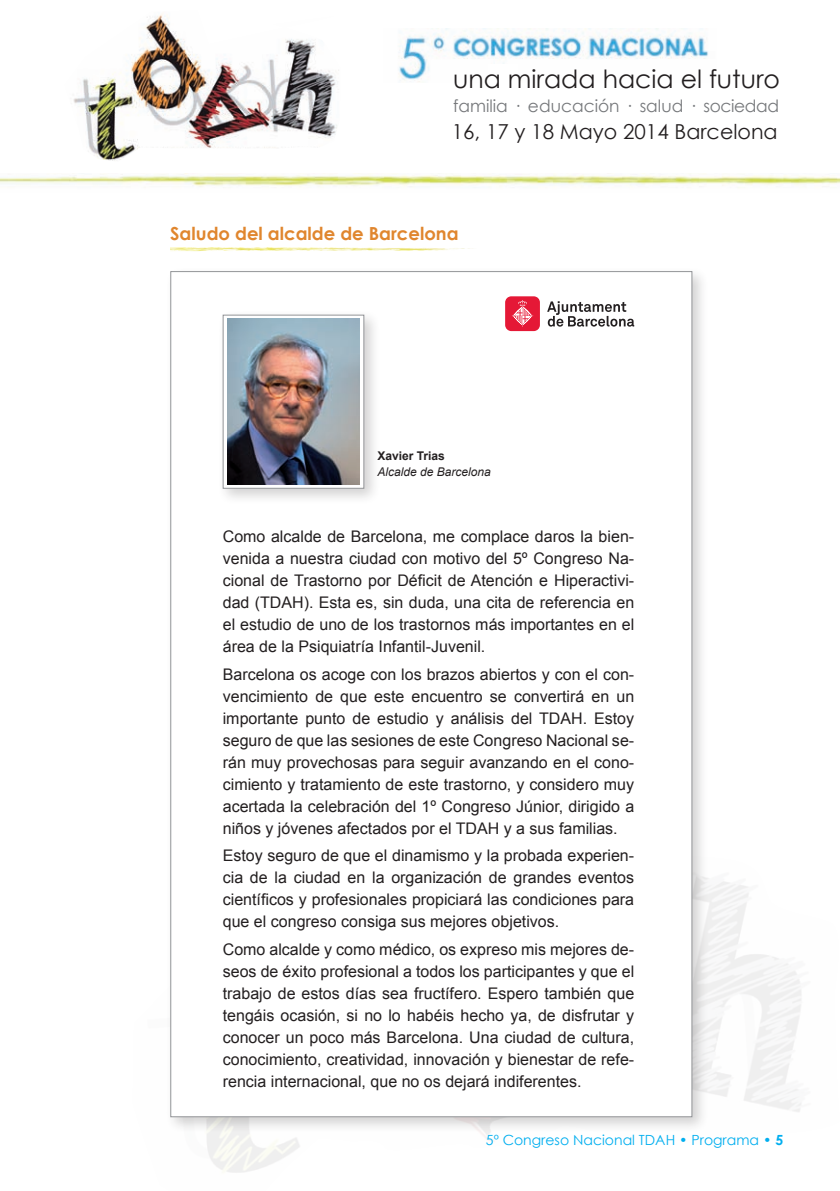
<style>
.page{position:relative;width:840px;height:1191px;background:#fff}
.page>*{position:absolute;margin:0;border:0;box-sizing:border-box;transform-origin:0 0}
.t1{font:25.2px "Century Gothic";color:#231f20}
.t2{font:20.6px "Century Gothic";color:#231f20}
.t3{font:700 18px "Century Gothic";color:#e0862e}
.t4{font:17px "Century Gothic";color:#76787b}
.t5{font:16px/22px "Arial";color:#231f20;text-align:justify}
.t6{font:14px "Century Gothic";color:#00aeef}
.t7{font:italic 12px "Arial";color:#231f20}
.t8{font:700 12px "Arial";color:#231f20}
.s1{font-weight:700}
</style>
<div class="page">
<img style="left:0;top:173px;width:839px;height:14px">
<img style="left:398px;top:28px;width:311px;height:54px">
<div style="left:488px;top:64px;width:29px;height:25px;background:#fff"></div>
<img style="left:73px;top:14px;width:266px;height:147px">
<img style="left:170px;top:248px;width:300px;height:4px">
<div style="left:165px;top:266px;width:543px;height:867px;background:#231f20;opacity:.2"></div>
<div style="left:170px;top:271px;width:522px;height:846px;background:#fff;border:1px solid #939598"></div>
<svg style="left:547px;top:301px;width:87px;height:26px"></svg>
<div style="left:505px;top:296px;width:34px;height:35px;background:#e51836;border-radius:6px"></div>
<svg style="left:512px;top:300px;width:21px;height:26px"></svg>
<div style="left:217px;top:309px;width:164px;height:196px;background:#231f20;opacity:.2"></div>
<svg style="left:223px;top:315px;width:141px;height:173px"></svg>
<img style="left:228px;top:319px;width:131px;height:165px">
<h1 class="t1" style="left:453px;top:61px;width:328px">una mirada hacia el futuro</h1>
<p class="t4" style="left:453px;top:94px;width:327px">familia · educación · salud · sociedad</p>
<p class="t2" style="left:451px;top:117px;width:327px">16, 17 y 18 Mayo 2014 Barcelona</p>
<p class="t3" style="left:170px;top:220px;width:289px">Saludo del alcalde de Barcelona</p>
<p class="t8" style="left:377px;top:448px;width:69px">Xavier Trias</p>
<p class="t7" style="left:377px;top:464px;width:115px">Alcalde de Barcelona</p>
<p class="t5" style="left:223px;top:525px;width:413px">Como alcalde de Barcelona, me complace daros la bien&shy;venida a nuestra ciudad con motivo del 5º Congreso Na&shy;cional de Trastorno por Déficit de Atención e Hiperactivi&shy;dad (TDAH). Esta es, sin duda, una cita de referencia en el estudio de uno de los trastornos más importantes en el área de la Psiquiatría Infantil-Juvenil.</p>
<p class="t5" style="left:223px;top:663px;width:413px">Barcelona os acoge con los brazos abiertos y con el con&shy;vencimiento de que este encuentro se convertirá en un importante punto de estudio y análisis del TDAH. Estoy seguro de que las sesiones de este Congreso Nacional se&shy;rán muy provechosas para seguir avanzando en el cono&shy;cimiento y tratamiento de este trastorno, y considero muy acertada la celebración del 1º Congreso Júnior, dirigido a niños y jóvenes afectados por el TDAH y a sus familias.</p>
<p class="t5" style="left:223px;top:845px;width:413px">Estoy seguro de que el dinamismo y la probada experien&shy;cia de la ciudad en la organización de grandes eventos científicos y profesionales propiciará las condiciones para que el congreso consiga sus mejores objetivos.</p>
<p class="t5" style="left:223px;top:938px;width:413px">Como alcalde y como médico, os expreso mis mejores de&shy;seos de éxito profesional a todos los participantes y que el trabajo de estos días sea fructífero. Espero también que tengáis ocasión, si no lo habéis hecho ya, de disfrutar y conocer un poco más Barcelona. Una ciudad de cultura, conocimiento, creatividad, innovación y bienestar de refe&shy;rencia internacional, que no os dejará indiferentes.</p>
<p class="t6" style="left:485px;top:1130px;width:298px">5º Congreso Nacional TDAH • Programa • <span class="s1">5</span></p>
</div>
